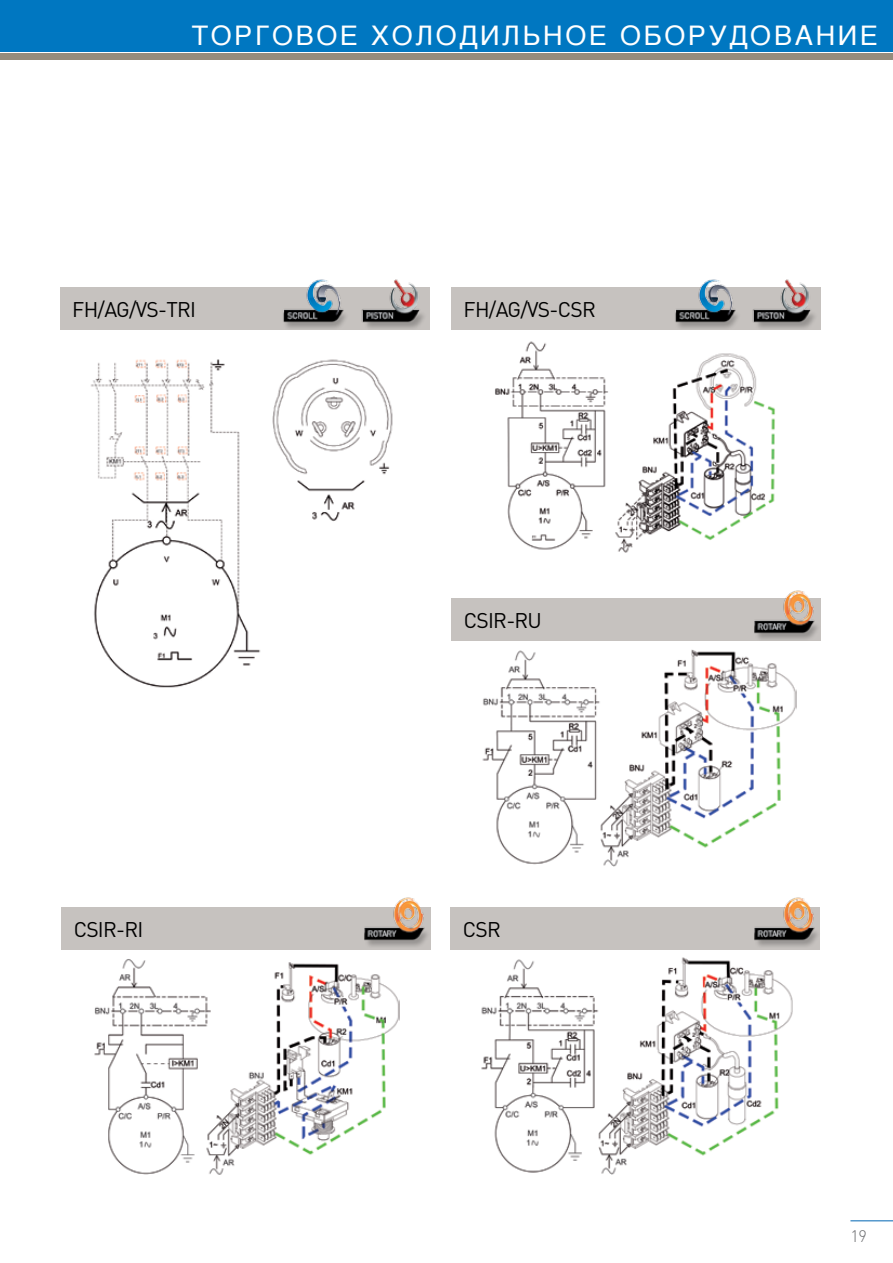
<style>
.page{position:relative;width:893px;height:1263px;background:#fff}
.page>*{position:absolute;margin:0;border:0;box-sizing:border-box;transform-origin:0 0}
.t1{font:27px "Helvetica";letter-spacing:.1em;color:#fff}
.t2{font:21px "DIN";letter-spacing:-.035em;color:#000}
.t3{font:300 16.5px "DIN";color:#6d6e71}
</style>
<div class="page">
<hr style="left:850px;top:1220px;width:43px;height:1px;background:#0066b3">
<div style="left:0;top:0;width:893px;height:51px;background:#0077c1"></div>
<div style="left:0;top:54px;width:893px;height:6px;background:#948c7d"></div>
<div style="left:60px;top:287px;width:370px;height:43px;background:#c6c2bf"></div>
<div style="left:451px;top:287px;width:370px;height:43px;background:#c6c2bf"></div>
<img style="left:495px;top:341px;width:280px;height:212px">
<img style="left:90px;top:359px;width:303px;height:329px">
<div style="left:451px;top:598px;width:370px;height:43px;background:#c6c2bf"></div>
<img style="left:482px;top:649px;width:315px;height:218px">
<div style="left:450px;top:907px;width:370px;height:42px;background:#c6c2bf"></div>
<img style="left:481px;top:957px;width:312px;height:218px">
<div style="left:61px;top:907px;width:370px;height:42px;background:#c6c2bf"></div>
<img style="left:94px;top:959px;width:305px;height:216px">
<img style="left:361px;top:279px;width:63px;height:50px">
<img style="left:752px;top:279px;width:63px;height:50px">
<img style="left:754px;top:590px;width:63px;height:50px">
<img style="left:754px;top:897px;width:63px;height:50px">
<img style="left:364px;top:897px;width:63px;height:50px">
<img style="left:283px;top:279px;width:63px;height:50px">
<img style="left:675px;top:279px;width:63px;height:50px">
<p class="t1" style="left:192px;top:14px;width:688px">ТОРГОВОЕ ХОЛОДИЛЬНОЕ ОБОРУДОВАНИЕ</p>
<p class="t2" style="left:72px;top:297px;width:125px">FH/AG/VS-TRI</p>
<p class="t2" style="left:464px;top:297px;width:134px">FH/AG/VS-CSR</p>
<p class="t2" style="left:464px;top:607px;width:80px">CSIR-RU</p>
<p class="t2" style="left:74px;top:916px;width:71px">CSIR-RI</p>
<p class="t2" style="left:463px;top:916px;width:40px">CSR</p>
<p class="t3" style="left:850px;top:1226px;width:18px">19</p>
</div>
